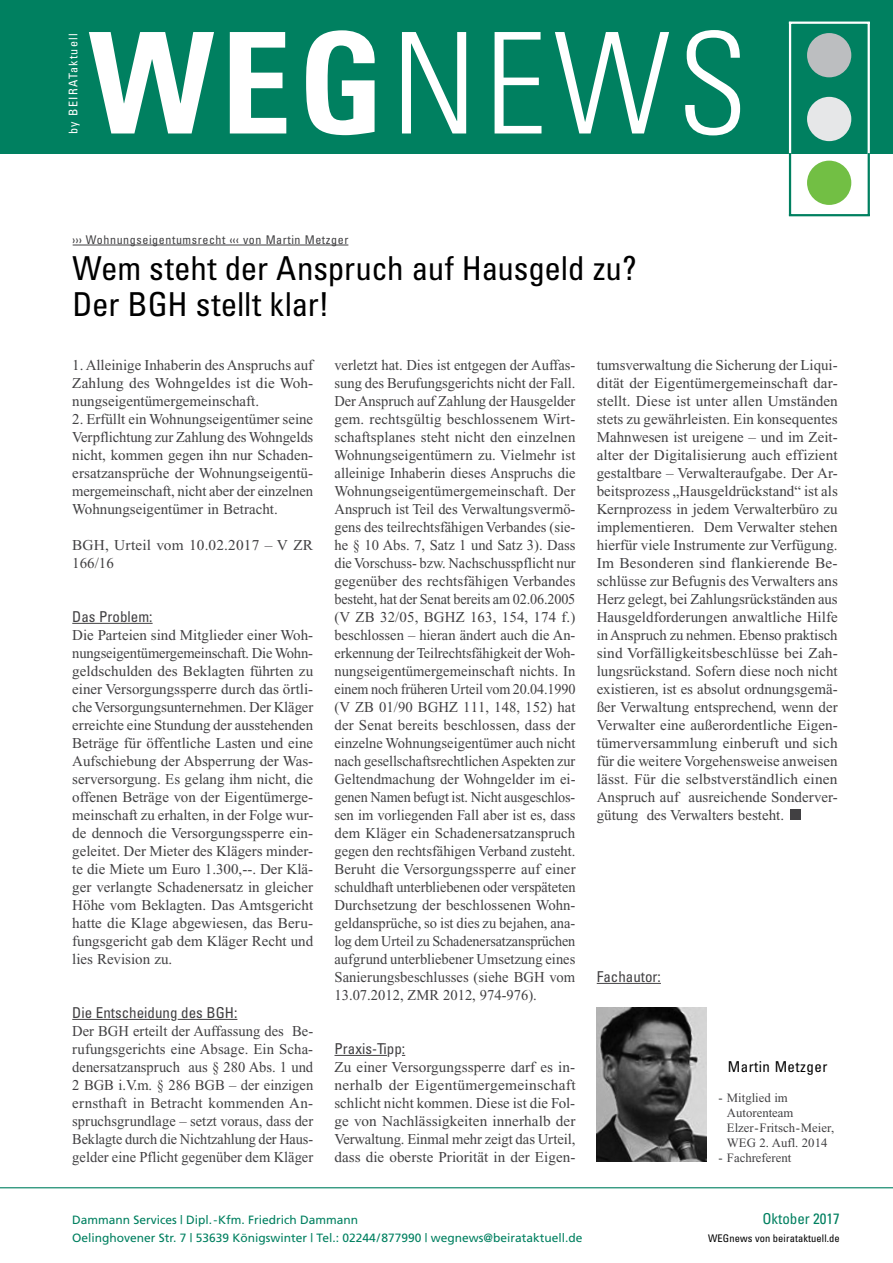
<style>
.page{position:relative;width:893px;height:1263px;background:#fff}
.page>*{position:absolute;margin:0;border:0;box-sizing:border-box;transform-origin:0 0}
.t1{font:300 condensed 140.55px "Univers";color:#fff}
.t2{font:condensed 33px/36px "Univers";letter-spacing:-.005em;color:#000}
.t3{font:15px/18px "Times New Roman";color:#414042;text-align:justify}
.t4{font:condensed 15px "Univers";color:#414042}
.t5{font:condensed 15px "Univers";letter-spacing:.03em;color:#000}
.t6{font:condensed 15px "Univers";color:#008060}
.t7{font:12.75px/15px "Times New Roman";color:#414042}
.t8{font:12px/18px "Frutiger";color:#008060}
.t9{font:condensed 12px "Univers";letter-spacing:.05em;color:#414042}
.t10{font:condensed 12px "Univers";letter-spacing:.11em;color:#fff}
.t11{font:condensed 10.5px "Univers";letter-spacing:.01em;color:#000}
.s1{font-weight:700}
</style>
<div class="page">
<div style="left:0;top:0;width:893px;height:153px;background:#008060"></div>
<div style="left:807px;top:161px;width:44px;height:44px;background:#72bf44;border-radius:50%"></div>
<div style="left:807px;top:33px;width:44px;height:44px;background:#bcbec0;border-radius:50%"></div>
<div style="left:807px;top:97px;width:44px;height:44px;background:#e6e7e8;border-radius:50%"></div>
<hr style="left:789px;top:22px;width:2px;height:131px;background:#fff">
<hr style="left:789px;top:22px;width:81px;height:2px;background:#fff">
<hr style="left:868px;top:22px;width:2px;height:131px;background:#fff">
<hr style="left:0;top:1187px;width:893px;height:1px;background:#008060">
<hr style="left:789px;top:153px;width:2px;height:63px;background:#008060">
<hr style="left:789px;top:214px;width:81px;height:2px;background:#008060">
<hr style="left:868px;top:153px;width:2px;height:63px;background:#008060">
<img style="left:597px;top:1007px;width:110px;height:155px">
<hr style="left:597px;top:983px;width:64px;height:1px;background:#414042">
<hr style="left:72px;top:623px;width:81px;height:1px;background:#414042">
<hr style="left:72px;top:1019px;width:98px;height:1px;background:#414042">
<hr style="left:178px;top:1019px;width:59px;height:1px;background:#414042">
<hr style="left:334px;top:1055px;width:53px;height:1px;background:#414042">
<hr style="left:73px;top:245px;width:275px;height:1px;background:#414042">
<div style="left:790px;top:809px;width:10px;height:11px;background:#414042"></div>
<p class="t10" style="left:66px;top:134px;width:102px;rotate:-90deg">by Beirataktuell</p>
<h1 class="t1" style="left:89px;top:0;width:660px"><span class="s1">Weg</span>NEWS</h1>
<p class="t9" style="left:73px;top:232px;width:277px">››› Wohnungseigentumsrecht ‹‹‹ von Martin Metzger</p>
<h2 class="t2" style="left:72px;top:250px;width:566px">Wem steht der Anspruch auf Hausgeld zu?<br>Der BGH stellt klar!</h2>
<p class="t3" style="left:72px;top:356px;width:243px">1. Alleinige Inhaberin des Anspruchs auf Zahlung des Wohngeldes ist die Woh&shy;nungseigentümergemeinschaft.</p>
<p class="t3" style="left:72px;top:410px;width:243px">2. Erfüllt ein Wohnungseigentümer seine Verpflichtung zur Zahlung des Wohngelds nicht, kommen gegen ihn nur Schaden&shy;ersatzansprüche der Wohnungseigentü&shy;mergemeinschaft, nicht aber der einzelnen Wohnungseigentümer in Betracht.</p>
<p class="t3" style="left:72px;top:536px;width:242px">BGH, Urteil vom 10.02.2017 – V ZR<br>166/16</p>
<p class="t4" style="left:72px;top:607px;width:82px">Das Problem:</p>
<p class="t3" style="left:72px;top:626px;width:243px">Die Parteien sind Mitglieder einer Woh&shy;nungseigentümergemeinschaft. Die Wohn&shy;geldschulden des Beklagten führten zu einer Versorgungssperre durch das örtli&shy;che Versorgungsunternehmen. Der Kläger erreichte eine Stundung der ausstehenden Beträge für öffentliche Lasten und eine Aufschiebung der Absperrung der Was&shy;serversorgung. Es gelang ihm nicht, die offenen Beträge von der Eigentümerge&shy;meinschaft zu erhalten, in der Folge wur&shy;de dennoch die Versorgungssperre ein&shy;geleitet. Der Mieter des Klägers minder&shy;te die Miete um Euro 1.300,--. Der Klä&shy;ger verlangte Schadenersatz in gleicher Höhe vom Beklagten. Das Amtsgericht hatte die Klage abgewiesen, das Beru&shy;fungsgericht gab dem Kläger Recht und lies Revision zu.</p>
<p class="t4" style="left:72px;top:1003px;width:167px">Die Entscheidung des BGH:</p>
<p class="t3" style="left:72px;top:1022px;width:242px">Der BGH erteilt der Auffassung des Be&shy;rufungsgerichts eine Absage. Ein Scha&shy;denersatzanspruch aus § 280 Abs. 1 und 2 BGB i.V.m. § 286 BGB – der einzigen ernsthaft in Betracht kommenden An&shy;spruchsgrundlage – setzt voraus, dass der Beklagte durch die Nichtzahlung der Haus&shy;gelder eine Pflicht gegenüber dem Kläger</p>
<p class="t3" style="left:334px;top:356px;width:243px">verletzt hat. Dies ist entgegen der Auffas&shy;sung des Berufungsgerichts nicht der Fall.<br>Der Anspruch auf Zahlung der Hausgelder gem. rechtsgültig beschlossenem Wirt&shy;schaftsplanes steht nicht den einzelnen Wohnungseigentümern zu. Vielmehr ist alleinige Inhaberin dieses Anspruchs die Wohnungseigentümergemeinschaft. Der Anspruch ist Teil des Verwaltungsvermö&shy;gens des teilrechtsfähigen Verbandes (sie&shy;he § 10 Abs. 7, Satz 1 und Satz 3). Dass die Vorschuss- bzw. Nachschusspflicht nur gegenüber des rechtsfähigen Verbandes besteht, hat der Senat bereits am 02.06.2005 (V ZB 32/05, BGHZ 163, 154, 174 f.) beschlossen – hieran ändert auch die An&shy;erkennung der Teilrechtsfähigkeit der Woh&shy;nungseigentümergemeinschaft nichts. In einem noch früheren Urteil vom 20.04.1990 (V ZB 01/90 BGHZ 111, 148, 152) hat der Senat bereits beschlossen, dass der einzelne Wohnungseigentümer auch nicht nach gesellschaftsrechtlichen Aspekten zur Geltendmachung der Wohngelder im ei&shy;genen Namen befugt ist. Nicht ausgeschlos&shy;sen im vorliegenden Fall aber ist es, dass dem Kläger ein Schadenersatzanspruch gegen den rechtsfähigen Verband zusteht.<br>Beruht die Versorgungssperre auf einer schuldhaft unterbliebenen oder verspäteten Durchsetzung der beschlossenen Wohn&shy;geldansprüche, so ist dies zu bejahen, ana&shy;log dem Urteil zu Schadenersatzansprüchen aufgrund unterbliebener Umsetzung eines Sanierungsbeschlusses (siehe BGH vom 13.07.2012, ZMR 2012, 974-976).</p>
<p class="t4" style="left:334px;top:1039px;width:72px">Praxis-Tipp:</p>
<p class="t3" style="left:334px;top:1058px;width:243px">Zu einer Versorgungssperre darf es in&shy;nerhalb der Eigentümergemeinschaft schlicht nicht kommen. Diese ist die Fol&shy;ge von Nachlässigkeiten innerhalb der Verwaltung. Einmal mehr zeigt das Urteil, dass die oberste Priorität in der Eigen-</p>
<p class="t3" style="left:597px;top:356px;width:243px">tumsverwaltung die Sicherung der Liqui&shy;dität der Eigentümergemeinschaft dar&shy;stellt. Diese ist unter allen Umständen stets zu gewährleisten. Ein konsequentes Mahnwesen ist ureigene – und im Zeit&shy;alter der Digitalisierung auch effizient gestaltbare – Verwalteraufgabe. Der Ar&shy;beitsprozess „Hausgeldrückstand“ ist als Kernprozess in jedem Verwalterbüro zu implementieren. Dem Verwalter stehen hierfür viele Instrumente zur Verfügung.<br>Im Besonderen sind flankierende Be&shy;schlüsse zur Befugnis des Verwalters ans Herz gelegt, bei Zahlungsrückständen aus Hausgeldforderungen anwaltliche Hilfe in Anspruch zu nehmen. Ebenso praktisch sind Vorfälligkeitsbeschlüsse bei Zah&shy;lungsrückstand. Sofern diese noch nicht existieren, ist es absolut ordnungsgemä&shy;ßer Verwaltung entsprechend, wenn der Verwalter eine außerordentliche Eigen&shy;tümerversammlung einberuft und sich für die weitere Vorgehensweise anweisen lässt. Für die selbstverständlich einen Anspruch auf ausreichende Sonderver&shy;gütung des Verwalters besteht.</p>
<p class="t4" style="left:597px;top:967px;width:66px">Fachautor:</p>
<p class="t5" style="left:728px;top:1057px;width:101px">Martin Metzger</p>
<p class="t7" style="left:727px;top:1090px;width:109px;text-indent:-9px">- Mitglied im<br>Autorenteam<br>Elzer-Fritsch-Meier,<br>WEG 2. Aufl. 2014</p>
<p class="t7" style="left:718px;top:1150px;width:74px">- Fachreferent</p>
<p class="t8" style="left:72px;top:1210px;width:512px">Dammann Services | Dipl.-Kfm. Friedrich Dammann<br>Oelinghovener Str. 7 | 53639 Königswinter | Tel.: 02244/877990 | wegnews@beirataktuell.de</p>
<p class="t6" style="left:762px;top:1209px;width:79px">Oktober 2017</p>
<p class="t11" style="left:708px;top:1231px;width:133px">WEGnews von beirataktuell.de</p>
</div>
